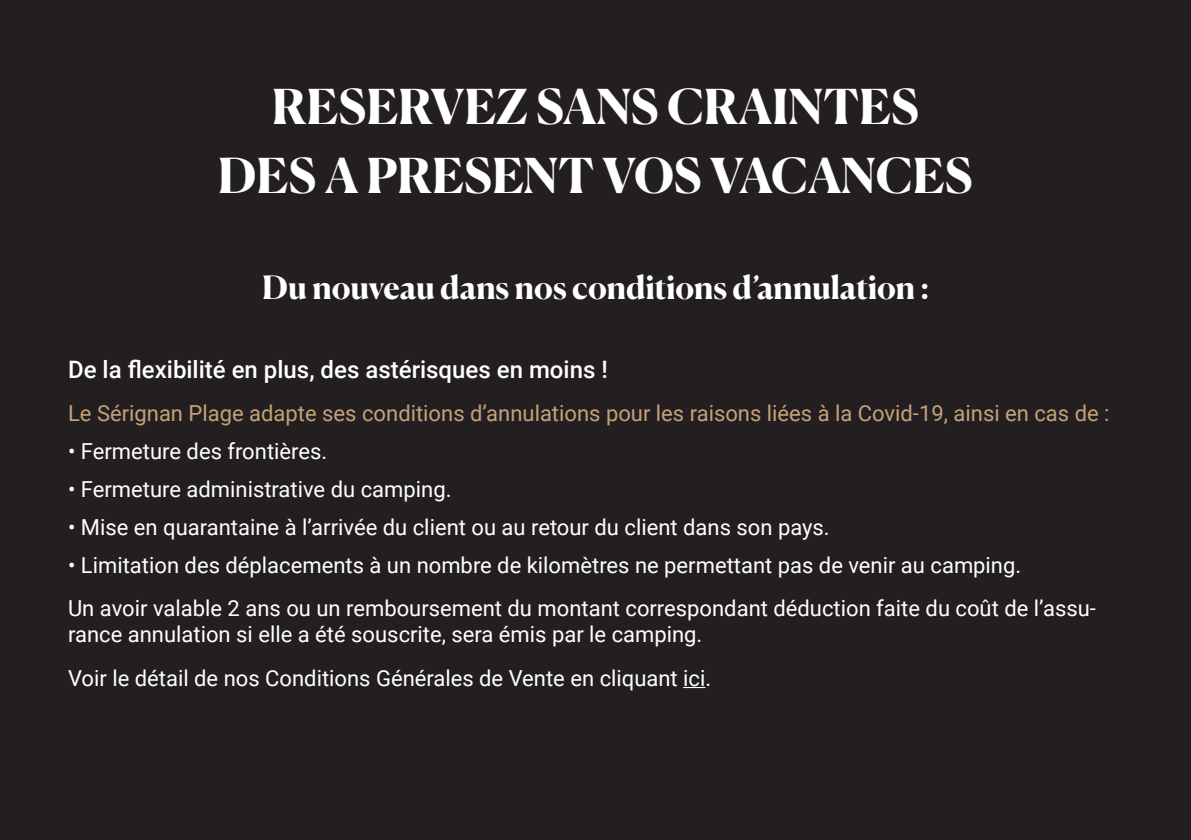
<style>
.page{position:relative;width:1191px;height:840px;background:#fff}
.page>*{position:absolute;margin:0;border:0;box-sizing:border-box;transform-origin:0 0}
.t1{font:700 48px/69px "Canela";color:#fff;text-align:center}
.t2{font:700 32px "Canela";color:#fff}
.t3{font:500 24px "Roboto";color:#fff}
.t4{font:22px/43.4px "Roboto";color:#fff}
.t5{font:22px "Roboto";color:#c5a179}
</style>
<div class="page">
<div style="left:0;top:0;width:1191px;height:839px;background:#231f20"></div>
<h1 class="t1" style="left:218px;top:68px;width:756px">RESERVEZ SANS CRAINTES<br>DES A PRESENT VOS VACANCES</h1>
<h2 class="t2" style="left:262px;top:262px;width:668px">Du nouveau dans nos conditions d’annulation :</h2>
<p class="t3" style="left:68px;top:352px;width:541px">De la flexibilité en plus, des astérisques en moins !</p>
<p class="t5" style="left:68px;top:398px;width:1043px">Le Sérignan Plage adapte ses conditions d’annulations pour les raisons liées à la Covid-19, ainsi en cas de :</p>
<p class="t4" style="left:68px;top:428px;width:261px">• Fermeture des frontières.</p>
<p class="t4" style="left:68px;top:466px;width:385px">• Fermeture administrative du camping.</p>
<p class="t4" style="left:68px;top:504px;width:763px">• Mise en quarantaine à l’arrivée du client ou au retour du client dans son pays.</p>
<p class="t4" style="left:68px;top:542px;width:1029px">• Limitation des déplacements à un nombre de kilomètres ne permettant pas de venir au camping.<br>Un avoir valable 2 ans ou un remboursement du montant correspondant déduction faite du coût de l’assu-</p>
<p class="t4" style="left:68px;top:611px;width:644px">rance annulation si elle a été souscrite, sera émis par le camping.<br>Voir le détail de nos Conditions Générales de Vente en cliquant ici.</p>
</div>
